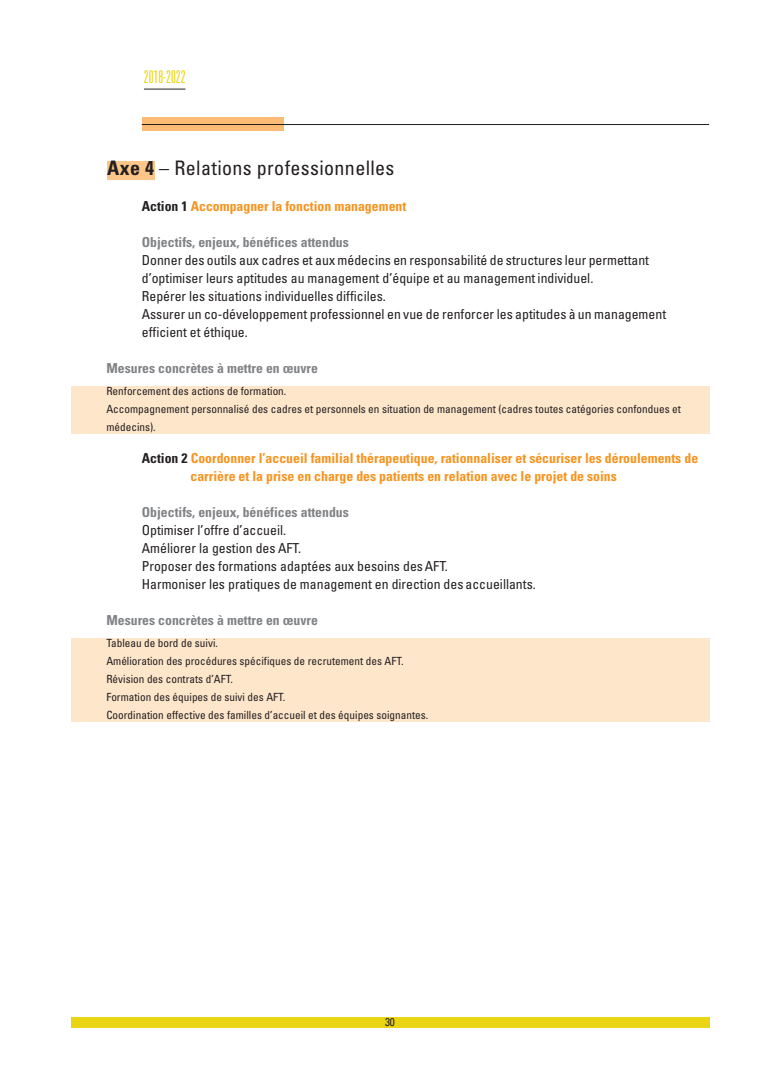
<style>
.page{position:relative;width:780px;height:1088px;background:#fff}
.page>*{position:absolute;margin:0;border:0;box-sizing:border-box;transform-origin:0 0}
.t1{font:condensed 20px "Univers";letter-spacing:.02em;color:#231f20}
.t2{font:300 ultra-condensed 17.5px "Univers";color:#ead515}
.t3{font:condensed 13.75px/18px "Univers";color:#231f20}
.t4{font:700 condensed 13.75px/18px "Univers";color:#f7931d}
.t5{font:700 condensed 13.75px "Univers";color:#808285}
.t6{font:condensed 11.25px/18px "Univers";color:#231f20}
.s1{font-weight:700}
.s2{color:#231f20}
</style>
<div class="page">
<div style="left:71px;top:386px;width:638px;height:47px;background:#fee6ca"></div>
<div style="left:71px;top:638px;width:638px;height:83px;background:#fee6ca"></div>
<div style="left:107px;top:161px;width:47px;height:19px;background:#fdc689"></div>
<div style="left:71px;top:1017px;width:638px;height:10px;background:#ead515"></div>
<div style="left:142px;top:118px;width:141px;height:13px;background:#fcbb74"></div>
<hr style="left:142px;top:124px;width:567px;height:1px;background:#231f20">
<hr style="left:144px;top:89px;width:41px;height:1px;background:#231f20">
<p class="t2" style="left:144px;top:71px;width:43px">2018-2022</p>
<h1 class="t1" style="left:107px;top:161px;width:289px"><span class="s1">Axe 4</span> – Relations professionnelles</h1>
<p class="t4" style="left:142px;top:199px;width:266px"><span class="s2">Action 1</span> Accompagner la fonction management</p>
<p class="t5" style="left:142px;top:237px;width:209px">Objectifs, enjeux, bénéfices attendus</p>
<p class="t3" style="left:142px;top:253px;width:526px">Donner des outils aux cadres et aux médecins en responsabilité de structures leur permettant d’optimiser leurs aptitudes au management d’équipe et au management individuel.<br>Repérer les situations individuelles difficiles.<br>Assurer un co-développement professionnel en vue de renforcer les aptitudes à un management efficient et éthique.</p>
<p class="t5" style="left:106px;top:363px;width:213px">Mesures concrètes à mettre en œuvre</p>
<p class="t6" style="left:106px;top:383px;width:576px">Renforcement des actions de formation.<br>Accompagnement personnalisé des cadres et personnels en situation de management (cadres toutes catégories confondues et médecins).</p>
<p class="t4" style="left:190px;top:451px;width:509px;text-indent:-49px"><span class="s2">Action 2</span> Coordonner l’accueil familial thérapeutique, rationnaliser et sécuriser les déroulements de carrière et la prise en charge des patients en relation avec le projet de soins</p>
<p class="t5" style="left:142px;top:507px;width:209px">Objectifs, enjeux, bénéfices attendus</p>
<p class="t3" style="left:142px;top:523px;width:395px">Optimiser l’offre d’accueil.<br>Améliorer la gestion des AFT.<br>Proposer des formations adaptées aux besoins desAFT.<br>Harmoniser les pratiques de management en direction des accueillants.</p>
<p class="t5" style="left:106px;top:615px;width:213px">Mesures concrètes à mettre en œuvre</p>
<p class="t6" style="left:106px;top:635px;width:323px">Tableau de bord de suivi.<br>Amélioration des procédures spécifiques de recrutement des AFT.<br>Révision des contrats d’AFT.<br>Formation des équipes de suivi des AFT.<br>Coordination effective des familles d’accueil et des équipes soignantes.</p>
<p class="t6" style="left:385px;top:1013px;width:11px">30</p>
</div>
